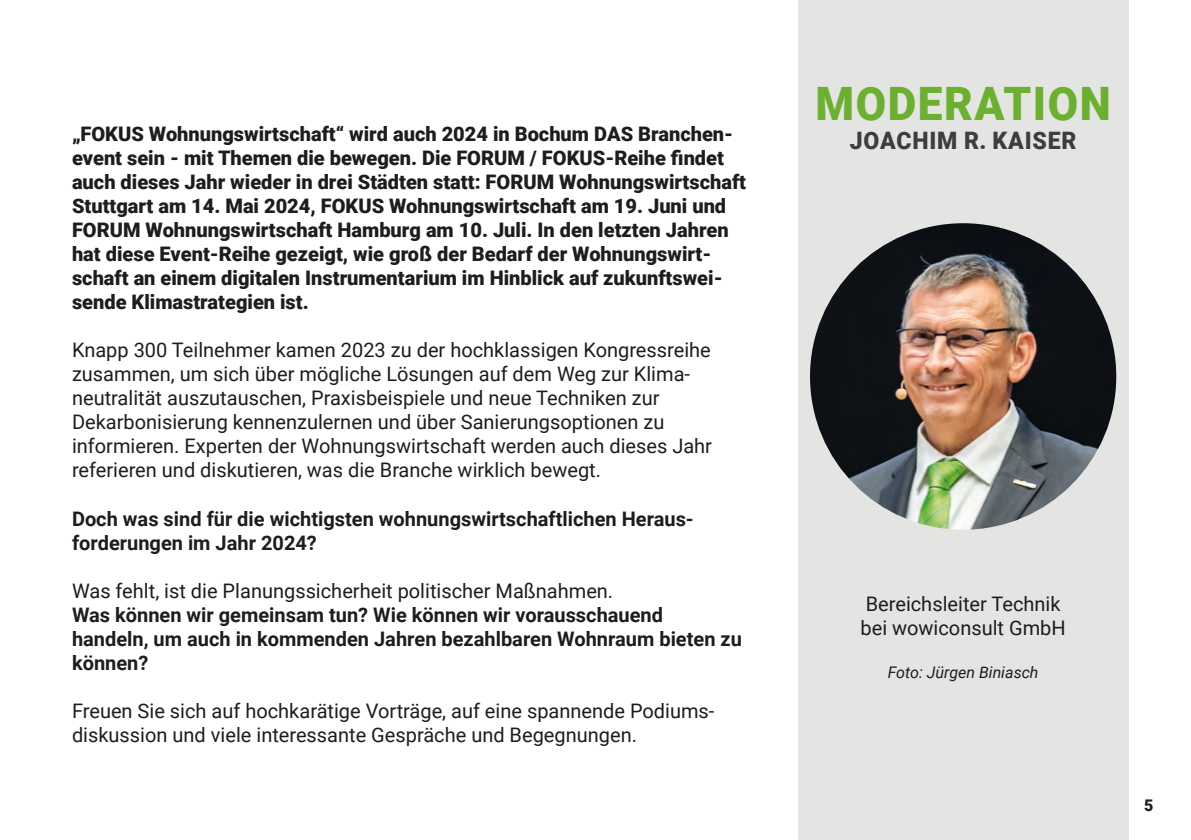
<style>
.page{position:relative;width:1191px;height:840px;background:#fff}
.page>*{position:absolute;margin:0;border:0;box-sizing:border-box;transform-origin:0 0}
.t1{font:900 46px "Roboto";letter-spacing:.035em;color:#6bb02e;scale:.96 1}
.t2{font:900 24px "Roboto";letter-spacing:.035em;color:#3d3d3c;scale:.96 1}
.t3{font:20px/24px "Roboto";color:#1d1d1b}
.t4{font:900 20px/24px "Roboto";color:#1d1d1b}
.t5{font:700 20px/24px "Roboto";color:#1d1d1b}
.t6{font:italic 16px "Roboto";color:#1d1d1b}
.t7{font:900 16px "Roboto";color:#1d1d1b}
</style>
<div class="page">
<div style="left:797px;top:0;width:331px;height:839px;background:#e4e4e3"></div>
<img style="left:810px;top:223px;width:306px;height:306px;border-radius:153px">
<p class="t4" style="left:72px;top:121px;width:675px">„FOKUS Wohnungswirtschaft“ wird auch 2024 in Bochum DAS Branchen&shy;event sein - mit Themen die bewegen. Die FORUM / FOKUS-Reihe findet auch dieses Jahr wieder in drei Städten statt: FORUM Wohnungswirtschaft Stuttgart am 14. Mai 2024, FOKUS Wohnungswirtschaft am 19. Juni und FORUM Wohnungswirtschaft Hamburg am 10. Juli. In den letzten Jahren hat diese Event-Reihe gezeigt, wie groß der Bedarf der Wohnungswirt&shy;schaft an einem digitalen Instrumentarium im Hinblick auf zukunftswei&shy;sende Klimastrategien ist.</p>
<p class="t3" style="left:72px;top:337px;width:640px">Knapp 300 Teilnehmer kamen 2023 zu der hochklassigen Kongressreihe zusammen, um sich über mögliche Lösungen auf dem Weg zur Klima-</p>
<p class="t3" style="left:72px;top:385px;width:589px">neutralität auszutauschen, Praxisbeispiele und neue Techniken zur</p>
<p class="t3" style="left:72px;top:409px;width:594px">Dekarbonisierung kennenzulernen und über Sanierungsoptionen zu</p>
<p class="t3" style="left:72px;top:433px;width:641px">informieren. Experten der Wohnungswirtschaft werden auch dieses Jahr referieren und diskutieren, was die Branche wirklich bewegt.</p>
<p class="t5" style="left:72px;top:505px;width:623px">Doch was sind für die wichtigsten wohnungswirtschaftlichen Heraus-</p>
<p class="t5" style="left:72px;top:529px;width:246px">forderungen im Jahr 2024?</p>
<p class="t3" style="left:72px;top:577px;width:543px">Was fehlt, ist die Planungssicherheit politischer Maßnahmen.</p>
<p class="t5" style="left:72px;top:601px;width:592px">Was können wir gemeinsam tun? Wie können wir vorausschauend</p>
<p class="t5" style="left:72px;top:625px;width:671px">handeln, um auch in kommenden Jahren bezahlbaren Wohnraum bieten zu können?</p>
<p class="t3" style="left:72px;top:697px;width:644px">Freuen Sie sich auf hochkarätige Vorträge, auf eine spannende Podiums-</p>
<p class="t3" style="left:72px;top:721px;width:566px">diskussion und viele interessante Gespräche und Begegnungen.</p>
<p class="t1" style="left:815px;top:72px;width:309px">MODERATION</p>
<p class="t2" style="left:850px;top:124px;width:237px">JOACHIM R. KAISER</p>
<p class="t3" style="left:865px;top:591px;width:196px">Bereichsleiter Technik</p>
<p class="t3" style="left:860px;top:615px;width:207px">bei wowiconsult GmbH</p>
<p class="t6" style="left:887px;top:661px;width:152px">Foto: Jürgen Biniasch</p>
<p class="t7" style="left:1144px;top:793px;width:11px">5</p>
</div>
